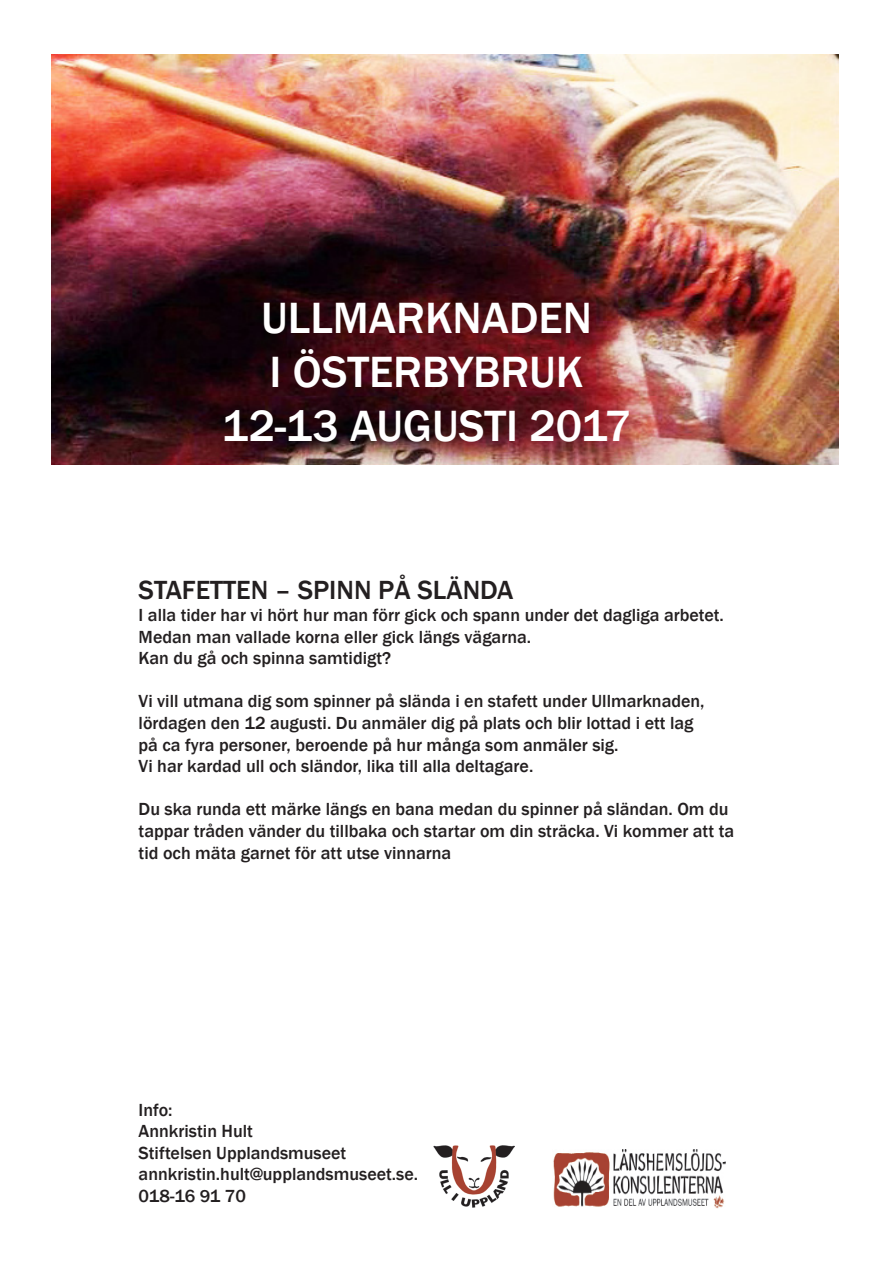
<style>
.page{position:relative;width:893px;height:1263px;background:#fff}
.page>*{position:absolute;margin:0;border:0;box-sizing:border-box;transform-origin:0 0}
.t1{font:500 45px/54px "Franklin Gothic";color:#fff;text-align:center}
.t2{font:500 27px "Franklin Gothic";color:#231f20}
.t3{font:500 18px/21.6px "Franklin Gothic";color:#231f20}
</style>
<div class="page">
<img style="left:52px;top:54px;width:787px;height:411px">
<img style="left:434px;top:1145px;width:80px;height:63px">
<img style="left:553px;top:1149px;width:172px;height:60px">
<p class="t1" style="left:222px;top:291px;width:411px">ULLMARKNADEN<br>I ÖSTERBYBRUK<br>12-13 AUGUSTI 2017</p>
<p class="t2" style="left:139px;top:574px;width:376px">STAFETTEN – SPINN PÅ SLÄNDA</p>
<p class="t3" style="left:139px;top:604px;width:587px">I alla tider har vi hört hur man förr gick och spann under det dagliga arbetet.<br>Medan man vallade korna eller gick längs vägarna.<br>Kan du gå och spinna samtidigt?</p>
<p class="t3" style="left:139px;top:691px;width:567px">Vi vill utmana dig som spinner på slända i en stafett under Ullmarknaden,</p>
<p class="t3" style="left:139px;top:712px;width:556px">lördagen den 12 augusti. Du anmäler dig på plats och blir lottad i ett lag på ca fyra personer, beroende på hur många som anmäler sig.<br>Vi har kardad ull och sländor, lika till alla deltagare.</p>
<p class="t3" style="left:139px;top:799px;width:597px">Du ska runda ett märke längs en bana medan du spinner på sländan. Om du tappar tråden vänder du tillbaka och startar om din sträcka. Vi kommer att ta tid och mäta garnet för att utse vinnarna</p>
<p class="t3" style="left:139px;top:1099px;width:116px">Info:<br>Annkristin Hult</p>
<p class="t3" style="left:139px;top:1142px;width:209px">Stiftelsen Upplandsmuseet</p>
<p class="t3" style="left:139px;top:1164px;width:281px">annkristin.hult@upplandsmuseet.se.</p>
<p class="t3" style="left:139px;top:1185px;width:109px">018-16 91 70</p>
</div>
